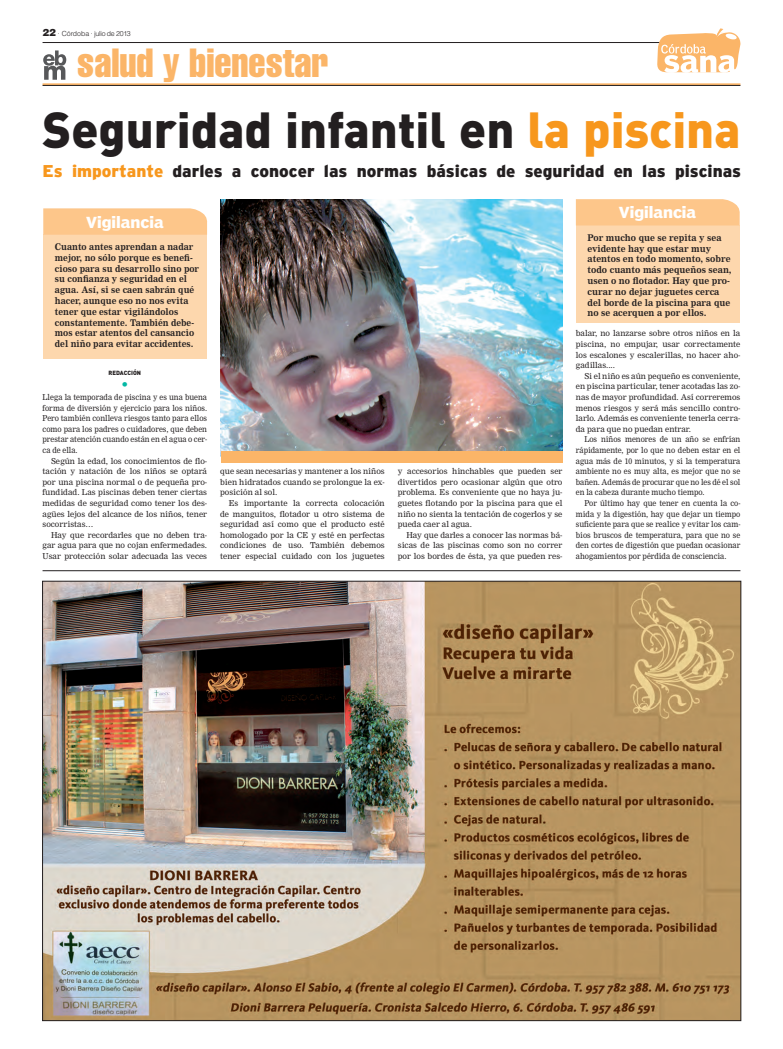
<style>
.page{position:relative;width:783px;height:1049px;background:#fff}
.page>*{position:absolute;margin:0;border:0;box-sizing:border-box;transform-origin:0 0}
.t1{font:900 50px "DIN";color:#231f20}
.t2{font:extra-condensed 40px "Helvetica";color:#fbb568}
.t3{font:700 17px "Home";color:#231f20}
.t4{font:700 15px "Poynter Agate One";color:#fff}
.t5{font:14px "DIN";color:#03b8a4}
.t6{font:700 9px/10.8px "Nimrod";color:#231f20;scale:.93 1}
.t7{font:700 9px/10.8px "Nimrod";color:#231f20;scale:.95 1}
.t8{font:8px/10.6px "Nimrod";color:#231f20;text-align:justify}
.t9{font:8px/10.6px "Nimrod";color:#231f20;text-align:justify;scale:.93 1}
.t10{font:300 7px "Helvetica";letter-spacing:-.025em;color:#231f20}
.t11{font:900 6px "DIN";color:#231f20}
.s1{font-weight:900;font-size:10px}
.s2{color:#f7971d}
</style>
<div class="page">
<hr style="left:43px;top:42px;width:644px;height:1px;background:#231f20">
<svg style="left:657px;top:28px;width:83px;height:45px"></svg>
<hr style="left:43px;top:83px;width:697px;height:2px;background:#fbb568">
<hr style="left:43px;top:85px;width:697px;height:1px;background:#231f20">
<svg style="left:43px;top:50px;width:23px;height:30px"></svg>
<hr style="left:43px;top:570px;width:697px;height:1px;background:#231f20">
<img style="left:44px;top:583px;width:694px;height:436px">
<div style="left:575px;top:225px;width:164px;height:97px;background:#fdd7ad"></div>
<div style="left:575px;top:199px;width:165px;height:26px;background:#fdc68a"></div>
<img style="left:220px;top:199px;width:342px;height:252px">
<div style="left:220px;top:451px;width:342px;height:11px;background:#fbb568"></div>
<div style="left:43px;top:234px;width:164px;height:125px;background:#fdd7ad"></div>
<svg style="left:43px;top:208px;width:164px;height:27px;background:#fdc78d"></svg>
<p class="t10" style="left:43px;top:31px;width:90px"><span class="s1">22</span> · Córdoba · julio de 2013</p>
<h2 class="t2" style="left:77px;top:48px;width:253px">salud y bienestar</h2>
<h1 class="t1" style="left:43px;top:112px;width:699px">Seguridad infantil en <span class="s2">la piscina</span></h1>
<h3 class="t3" style="left:43px;top:164px;width:700px"><span class="s2">Es importante</span> darles a conocer las normas básicas de seguridad en las piscinas</h3>
<h3 class="t4" style="left:86px;top:216px;width:79px">Vigilancia</h3>
<p class="t6" style="left:55px;top:242px;width:156px">Cuanto antes aprendan a nadar mejor, no sólo porque es benefi&shy;cioso para su desarrollo sino por su confianza y seguridad en el agua. Así, si se caen sabrán qué hacer, aunque eso no nos evita tener que estar vigilándolos constantemente. También debe&shy;mos estar atentos del cansancio del niño para evitar accidentes.</p>
<p class="t11" style="left:108px;top:371px;width:34px">REDACCIÓN</p>
<h3 class="t5" style="left:121px;top:379px;width:9px">•</h3>
<p class="t9" style="left:43px;top:392px;width:178px">Llega la temporada de piscina y es una buena forma de diversión y ejercicio para los niños.<br>Pero también conlleva riesgos tanto para ellos como para los padres o cuidadores, que deben prestar atención cuando están en el agua o cer&shy;ca de ella.</p>
<p class="t8" style="left:43px;top:456px;width:166px;text-indent:9px">Según la edad, los conocimientos de flo&shy;tación y natación de los niños se optará por una piscina normal o de pequeña pro&shy;fundidad. Las piscinas deben tener ciertas medidas de seguridad como tener los des&shy;agües lejos del alcance de los niños, tener socorristas…</p>
<p class="t8" style="left:43px;top:530px;width:166px;text-indent:9px">Hay que recordarles que no deben tra&shy;gar agua para que no cojan enfermedades.<br>Usar protección solar adecuada las veces</p>
<p class="t8" style="left:220px;top:466px;width:166px">que sean necesarias y mantener a los niños bien hidratados cuando se prolongue la ex&shy;posición al sol.</p>
<p class="t8" style="left:220px;top:498px;width:166px;text-indent:9px">Es importante la correcta colocación de manguitos, flotador u otro sistema de seguridad así como que el producto esté homologado por la CE y esté en perfectas condiciones de uso. También debemos tener especial cuidado con los juguetes</p>
<p class="t8" style="left:398px;top:466px;width:166px">y accesorios hinchables que pueden ser divertidos pero ocasionar algún que otro problema. Es conveniente que no haya ju&shy;guetes flotando por la piscina para que el niño no sienta la tentación de cogerlos y se pueda caer al agua.</p>
<p class="t8" style="left:398px;top:530px;width:166px;text-indent:9px">Hay que darles a conocer las normas bá&shy;sicas de las piscinas como son no correr por los bordes de ésta, ya que pueden res-</p>
<h3 class="t4" style="left:618px;top:206px;width:79px">Vigilancia</h3>
<p class="t7" style="left:587px;top:233px;width:153px">Por mucho que se repita y sea evidente hay que estar muy atentos en todo momento, sobre todo cuanto más pequeños sean, usen o no flotador. Hay que pro&shy;curar no dejar juguetes cerca del borde de la piscina para que no se acerquen a por ellos.</p>
<p class="t8" style="left:575px;top:329px;width:166px">balar, no lanzarse sobre otros niños en la piscina, no empujar, usar correctamente los escalones y escalerillas, no hacer aho&shy;gadillas....</p>
<p class="t8" style="left:575px;top:371px;width:166px;text-indent:9px">Si el niño es aún pequeño es conveniente, en piscina particular, tener acotadas las zo&shy;nas de mayor profundidad. Así correremos menos riesgos y será más sencillo contro&shy;larlo. Además es conveniente tenerla cerra&shy;da para que no puedan entrar.</p>
<p class="t9" style="left:575px;top:435px;width:178px;text-indent:9px">Los niños menores de un año se enfrían rápidamente, por lo que no deben estar en el agua más de 10 minutos, y si la temperatura ambiente no es muy alta, es mejor que no se bañen. Además de procurar que no les dé el sol en la cabeza durante mucho tiempo.</p>
<p class="t9" style="left:575px;top:498px;width:178px;text-indent:9px">Por último hay que tener en cuenta la co&shy;mida y la digestión, hay que dejar un tiempo suficiente para que se realice y evitar los cam&shy;bios bruscos de temperatura, para que no se den cortes de digestión que puedan ocasionar ahogamientos por pérdida de consciencia.</p>
</div>
